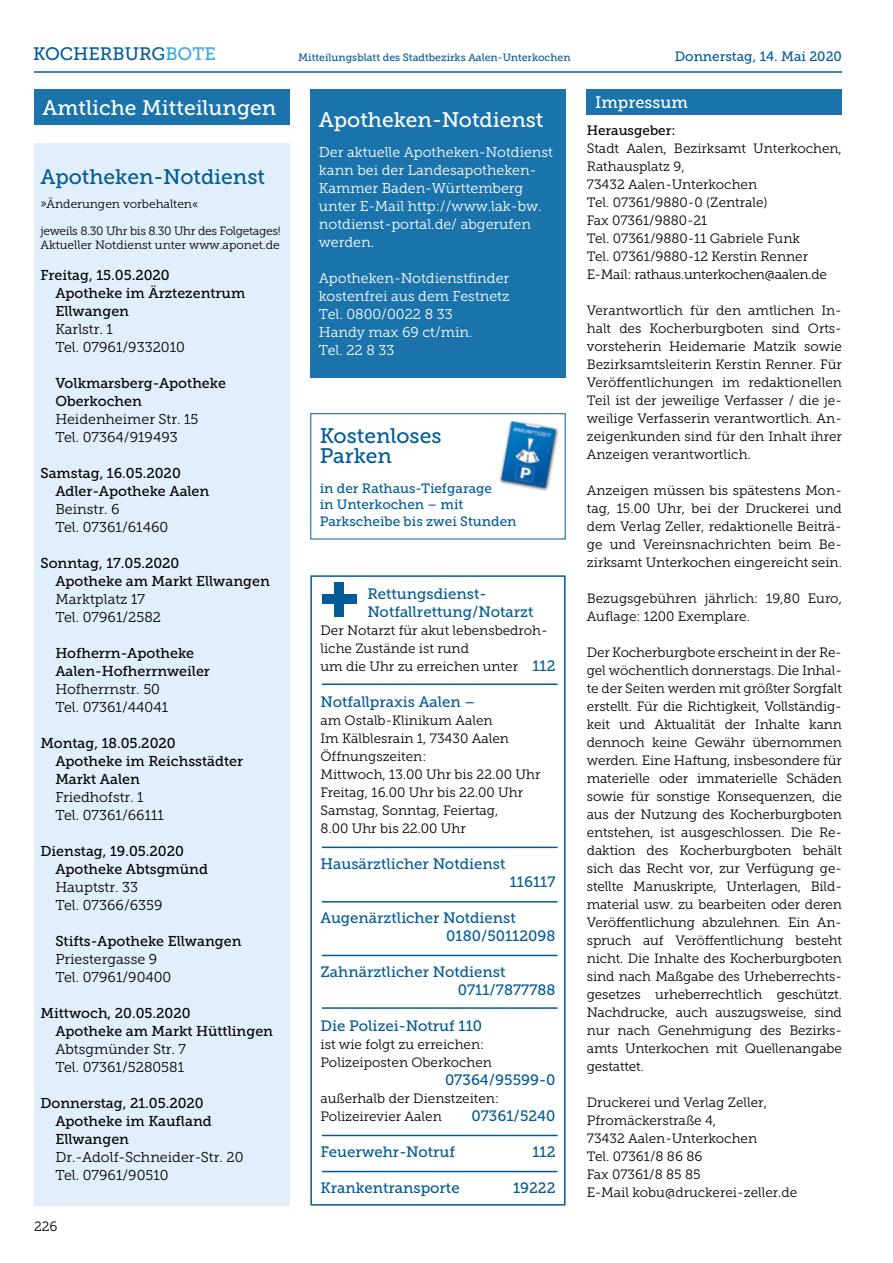
<style>
.page{position:relative;width:893px;height:1263px;background:#fff}
.page>*{position:absolute;margin:0;border:0;box-sizing:border-box;transform-origin:0 0}
.t1{font:21px "Museo Slab 500";color:#fff}
.t2{font:21px/20.4px "Museo Slab 500";color:#005b97}
.t3{font:18px "Museo Slab 500";color:#005b97}
.t4{font:16.5px "Museo Slab 500";color:#fff}
.t5{font:15px/18px "Museo Slab 500";color:#005b97}
.t6{font:14.25px/18px "Museo Slab 500";color:#000}
.t7{font:14.25px/18px "Museo Slab 300";color:#000}
.t8{font:14.25px/18px "Museo Slab 300";color:#fff}
.t9{font:13.5px/18px "Museo Slab 300";color:#000}
.t10{font:13.5px/16.2px "Museo Slab 500";color:#005b97}
.t11{font:13.5px "Museo Slab 500";color:#000}
.t12{font:12px/13.5px "Museo Slab 300";letter-spacing:-.005em;color:#000}
.t13{font:10.5px "Museo Slab 500";color:#005b97}
.s1{color:#36a9e1}
.s2{font-family:"Museo Slab 500";font-size:15px;color:#005b97}
</style>
<div class="page">
<hr style="left:34px;top:71px;width:808px;height:2px;background:#005b97">
<div style="left:34px;top:89px;width:255px;height:36px;background:#1a74ab"></div>
<div style="left:34px;top:143px;width:255px;height:1062px;background:#e1eefb"></div>
<div style="left:310px;top:89px;width:256px;height:288px;background:#1a74ab"></div>
<div style="left:334px;top:582px;width:10px;height:34px;background:#005b97"></div>
<div style="left:322px;top:595px;width:34px;height:9px;background:#005b97"></div>
<div style="left:310px;top:575px;width:256px;height:630px;border:2px solid #005b97"></div>
<hr style="left:322px;top:683px;width:236px;height:2px;background:#005b97">
<hr style="left:322px;top:901px;width:236px;height:1px;background:#005b97">
<hr style="left:322px;top:955px;width:236px;height:1px;background:#005b97">
<hr style="left:322px;top:1007px;width:236px;height:2px;background:#005b97">
<hr style="left:322px;top:846px;width:236px;height:2px;background:#005b97">
<hr style="left:322px;top:1135px;width:236px;height:1px;background:#005b97">
<hr style="left:322px;top:1171px;width:236px;height:1px;background:#005b97">
<div style="left:310px;top:413px;width:256px;height:126px;border:1px solid #005b97"></div>
<div style="left:498px;top:419px;width:61px;height:73px;background:#000;opacity:.75"></div>
<img style="left:501px;top:421px;width:55px;height:67px">
<div style="left:587px;top:89px;width:255px;height:26px;background:#1a74ab"></div>
<h2 class="t3" style="left:33px;top:44px;width:184px">KOCHERBURG<span class="s1">BOTE</span></h2>
<p class="t13" style="left:298px;top:51px;width:274px">Mitteilungsblatt des Stadtbezirks Aalen-Unterkochen</p>
<p class="t10" style="left:675px;top:48px;width:169px">Donnerstag, 14. Mai 2020</p>
<h1 class="t1" style="left:43px;top:96px;width:235px">Amtliche Mitteilungen</h1>
<h1 class="t2" style="left:40px;top:167px;width:226px">Apotheken-Notdienst</h1>
<p class="t12" style="left:40px;top:197px;width:159px">»Änderungen vorbehalten«</p>
<p class="t12" style="left:40px;top:224px;width:242px">jeweils 8.30 Uhr bis 8.30 Uhr des Folgetages!<br>Aktueller Notdienst unter www.aponet.de</p>
<p class="t6" style="left:55px;top:266px;width:191px;text-indent:-15px">Freitag, 15.05.2020<br>Apotheke im Ärztezentrum<br>Ellwangen</p>
<p class="t7" style="left:55px;top:320px;width:131px">Karlstr. 1<br>Tel. 07961/9332010</p>
<p class="t6" style="left:55px;top:374px;width:172px">Volkmarsberg-Apotheke<br>Oberkochen</p>
<p class="t7" style="left:55px;top:410px;width:145px">Heidenheimer Str. 15<br>Tel. 07364/919493</p>
<p class="t6" style="left:55px;top:464px;width:156px;text-indent:-15px">Samstag, 16.05.2020<br>Adler-Apotheke Aalen</p>
<p class="t7" style="left:55px;top:500px;width:114px">Beinstr. 6<br>Tel. 07361/61460</p>
<p class="t6" style="left:55px;top:554px;width:216px;text-indent:-15px">Sonntag, 17.05.2020<br>Apotheke am Markt Ellwangen</p>
<p class="t7" style="left:55px;top:590px;width:107px">Marktplatz 17<br>Tel. 07961/2582</p>
<p class="t6" style="left:55px;top:644px;width:156px">Hofherrn-Apotheke<br>Aalen-Hofherrnweiler</p>
<p class="t7" style="left:55px;top:680px;width:114px">Hofherrnstr. 50<br>Tel. 07361/44041</p>
<p class="t6" style="left:55px;top:734px;width:189px;text-indent:-15px">Montag, 18.05.2020<br>Apotheke im Reichsstädter<br>Markt Aalen</p>
<p class="t7" style="left:55px;top:788px;width:110px">Friedhofstr. 1<br>Tel. 07361/66111</p>
<p class="t6" style="left:55px;top:842px;width:154px;text-indent:-15px">Dienstag, 19.05.2020<br>Apotheke Abtsgmünd</p>
<p class="t7" style="left:55px;top:878px;width:109px">Hauptstr. 33<br>Tel. 07366/6359</p>
<p class="t6" style="left:55px;top:932px;width:188px">Stifts-Apotheke Ellwangen</p>
<p class="t7" style="left:55px;top:950px;width:118px">Priestergasse 9<br>Tel. 07961/90400</p>
<p class="t6" style="left:55px;top:1004px;width:219px;text-indent:-15px">Mittwoch, 20.05.2020<br>Apotheke am Markt Hüttlingen</p>
<p class="t7" style="left:55px;top:1040px;width:132px">Abtsgmünder Str. 7<br>Tel. 07361/5280581</p>
<p class="t6" style="left:55px;top:1094px;width:158px;text-indent:-15px">Donnerstag, 21.05.2020<br>Apotheke im Kaufland<br>Ellwangen</p>
<p class="t7" style="left:55px;top:1148px;width:190px">Dr.-Adolf-Schneider-Str. 20<br>Tel. 07961/90510</p>
<p class="t9" style="left:34px;top:1217px;width:25px">226</p>
<h1 class="t1" style="left:319px;top:108px;width:226px">Apotheken-Notdienst</h1>
<p class="t8" style="left:319px;top:143px;width:236px">Der aktuelle Apotheken-Notdienst kann bei der Landesapotheken-<br>Kammer Baden-Württemberg unter E-Mail http://www.lak-bw. notdienst-portal.de/ abgerufen werden.</p>
<p class="t8" style="left:319px;top:269px;width:192px">Apotheken-Notdienstfinder kostenfrei aus dem Festnetz<br>Tel. 0800/0022 8 33<br>Handy max 69 ct/min.<br>Tel. 22 8 33</p>
<h1 class="t2" style="left:320px;top:425px;width:123px">Kostenloses<br>Parken</h1>
<p class="t10" style="left:320px;top:480px;width:198px">in der Rathaus-Tiefgarage<br>in Unterkochen – mit<br>Parkscheibe bis zwei Stunden</p>
<p class="t5" style="left:367px;top:585px;width:168px">Rettungsdienst-<br>Notfallrettung/Notarzt</p>
<p class="t9" style="left:320px;top:621px;width:237px">Der Notarzt für akut lebensbedroh&shy;liche Zustände ist rund<br>um die Uhr zu erreichen unter <span class="s2">112</span></p>
<p class="t5" style="left:320px;top:693px;width:156px">Notfallpraxis Aalen –</p>
<p class="t9" style="left:320px;top:711px;width:221px">am Ostalb-Klinikum Aalen<br>Im Kälblesrain 1, 73430 Aalen<br>Öffnungszeiten:<br>Mittwoch, 13.00 Uhr bis 22.00 Uhr<br>Freitag, 16.00 Uhr bis 22.00 Uhr<br>Samstag, Sonntag, Feiertag,<br>8.00 Uhr bis 22.00 Uhr</p>
<p class="t5" style="left:320px;top:855px;width:187px">Hausärztlicher Notdienst</p>
<p class="t5" style="left:510px;top:873px;width:47px">116117</p>
<p class="t5" style="left:446px;top:909px;width:111px;text-indent:-126px">Augenärztlicher Notdienst<br>0180/50112098</p>
<p class="t5" style="left:458px;top:963px;width:99px;text-indent:-137px">Zahnärztlicher Notdienst<br>0711/7877788</p>
<p class="t5" style="left:320px;top:1017px;width:163px">Die Polizei-Notruf 110</p>
<p class="t9" style="left:320px;top:1035px;width:173px">ist wie folgt zu erreichen:<br>Polizeiposten Oberkochen</p>
<p class="t5" style="left:445px;top:1071px;width:112px">07364/95599-0</p>
<p class="t9" style="left:320px;top:1089px;width:180px">außerhalb der Dienstzeiten:<br>Polizeirevier Aalen</p>
<p class="t5" style="left:471px;top:1107px;width:86px">07361/5240</p>
<p class="t5" style="left:320px;top:1143px;width:136px">Feuerwehr-Notruf</p>
<p class="t5" style="left:532px;top:1143px;width:25px">112</p>
<p class="t5" style="left:320px;top:1179px;width:141px">Krankentransporte</p>
<p class="t5" style="left:513px;top:1179px;width:44px">19222</p>
<p class="t4" style="left:595px;top:93px;width:94px">Impressum</p>
<p class="t11" style="left:587px;top:123px;width:90px">Herausgeber:</p>
<p class="t9" style="left:587px;top:140px;width:257px">Stadt Aalen, Bezirksamt Unterkochen,<br>Rathausplatz 9,<br>73432 Aalen-Unterkochen<br>Tel. 07361/9880-0 (Zentrale)<br>Fax 07361/9880-21<br>Tel. 07361/9880-11 Gabriele Funk<br>Tel. 07361/9880-12 Kerstin Renner<br>E-Mail: rathaus.unterkochen@aalen.de</p>
<p class="t9" style="left:587px;top:302px;width:257px;text-align:justify">Verantwortlich für den amtlichen In&shy;halt des Kocherburgboten sind Orts&shy;vorsteherin Heidemarie Matzik sowie Bezirksamtsleiterin Kerstin Renner. Für Veröffentlichungen im redaktionellen Teil ist der jeweilige Verfasser / die je&shy;weilige Verfasserin verantwortlich. An&shy;zeigenkunden sind für den Inhalt ihrer Anzeigen verantwortlich.</p>
<p class="t9" style="left:587px;top:482px;width:257px;text-align:justify">Anzeigen müssen bis spätestens Mon&shy;tag, 15.00 Uhr, bei der Druckerei und dem Verlag Zeller, redaktionelle Beiträ&shy;ge und Vereinsnachrichten beim Be&shy;zirksamt Unterkochen eingereicht sein.</p>
<p class="t9" style="left:587px;top:590px;width:257px">Bezugsgebühren jährlich: 19,80 Euro,<br>Auflage: 1200 Exemplare.</p>
<p class="t9" style="left:587px;top:644px;width:257px;text-align:justify">Der Kocherburgbote erscheint in der Re&shy;gel wöchentlich donnerstags. Die Inhal&shy;te der Seiten werden mit größter Sorgfalt erstellt. Für die Richtigkeit, Vollständig&shy;keit und Aktualität der Inhalte kann dennoch keine Gewähr übernommen werden. Eine Haftung, insbesondere für materielle oder immaterielle Schäden sowie für sonstige Konsequenzen, die aus der Nutzung des Kocherburgboten entstehen, ist ausgeschlossen. Die Re&shy;daktion des Kocherburgboten behält sich das Recht vor, zur Verfügung ge&shy;stellte Manuskripte, Unterlagen, Bild&shy;material usw. zu bearbeiten oder deren Veröffentlichung abzulehnen. Ein An&shy;spruch auf Veröffentlichung besteht nicht. Die Inhalte des Kocherburgboten sind nach Maßgabe des Urheberrechts&shy;gesetzes urheberrechtlich geschützt.<br>Nachdrucke, auch auszugsweise, sind nur nach Genehmigung des Bezirks&shy;amts Unterkochen mit Quellenangabe gestattet.</p>
<p class="t9" style="left:587px;top:1094px;width:212px">Druckerei und Verlag Zeller,<br>Pfromäckerstraße 4,<br>73432 Aalen-Unterkochen<br>Tel. 07361/8 86 86<br>Fax 07361/8 85 85<br>E-Mail kobu@druckerei-zeller.de</p>
</div>
